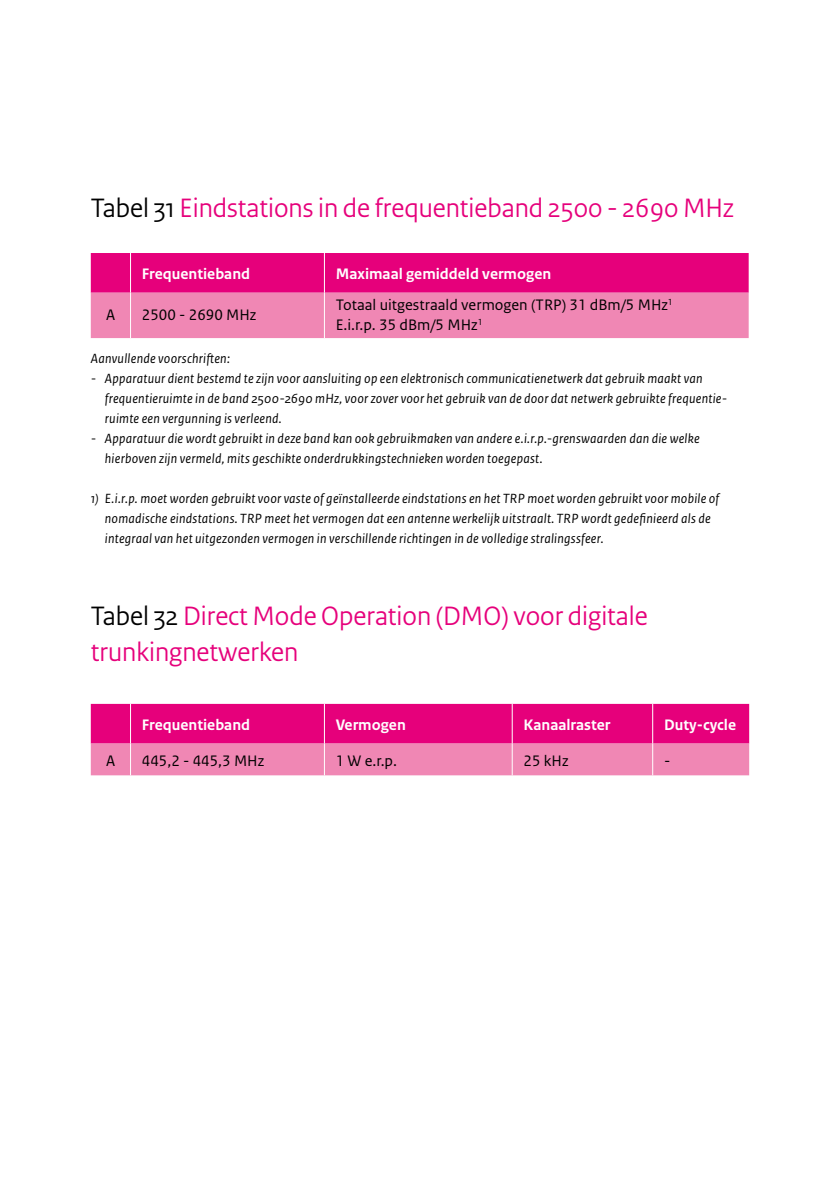
<style>
.page{position:relative;width:840px;height:1191px;background:#fff}
.page>*{position:absolute;margin:0;border:0;box-sizing:border-box;transform-origin:0 0}
.t1{font:28px/36px "Rijksoverheid Sans Heading";color:#e6007b}
.t2{font:16px/20px "Rijksoverheid Sans Text";color:#000}
.t3{font:700 16px "Rijksoverheid Sans Text";color:#fff}
.t4{font:italic 14px/20px "Rijksoverheid Sans Text";letter-spacing:.02em;color:#000}
.s1{color:#000}
</style>
<div class="page">
<svg style="left:91px;top:253px;width:657px;height:85px;background:#eb4899"></svg>
<hr style="left:130px;top:253px;width:1px;height:40px;background:#fff">
<hr style="left:324px;top:253px;width:1px;height:40px;background:#fff">
<hr style="left:130px;top:293px;width:1px;height:45px;background:#fff">
<hr style="left:324px;top:293px;width:1px;height:45px;background:#fff">
<svg style="left:91px;top:704px;width:657px;height:71px;background:#ea3d94"></svg>
<hr style="left:130px;top:704px;width:1px;height:39px;background:#fff">
<hr style="left:324px;top:704px;width:1px;height:39px;background:#fff">
<hr style="left:511px;top:704px;width:1px;height:39px;background:#fff">
<hr style="left:651px;top:704px;width:1px;height:39px;background:#fff">
<hr style="left:130px;top:743px;width:1px;height:32px;background:#fff">
<hr style="left:324px;top:743px;width:1px;height:32px;background:#fff">
<hr style="left:511px;top:743px;width:1px;height:32px;background:#fff">
<hr style="left:651px;top:743px;width:1px;height:32px;background:#fff">
<h1 class="t1" style="left:91px;top:190px;width:644px"><span class="s1">Tabel 31</span> Eindstations in de frequentieband 2500 - 2690 MHz</h1>
<p class="t3" style="left:142px;top:265px;width:110px">Frequentieband</p>
<p class="t3" style="left:335px;top:265px;width:217px">Maximaal gemiddeld vermogen</p>
<p class="t2" style="left:106px;top:305px;width:11px">A</p>
<p class="t2" style="left:142px;top:305px;width:116px">2500 - 2690 MHz</p>
<p class="t2" style="left:335px;top:295px;width:338px">Totaal uitgestraald vermogen (TRP) 31 dBm/5 MHz<sup>1<br></sup>E.i.r.p. 35 dBm/5 MHz<sup>1</sup></p>
<p class="t4" style="left:91px;top:349px;width:140px">Aanvullende voorschriften:</p>
<p class="t4" style="left:105px;top:369px;width:623px;text-indent:-14px">- Apparatuur dient bestemd te zijn voor aansluiting op een elektronisch communicatienetwerk dat gebruik maakt van frequentieruimte in de band 2500-2690 mHz, voor zover voor het gebruik van de door dat netwerk gebruikte frequentie&shy;ruimte een vergunning is verleend.</p>
<p class="t4" style="left:105px;top:429px;width:596px;text-indent:-14px">- Apparatuur die wordt gebruikt in deze band kan ook gebruikmaken van andere e.i.r.p.-grenswaarden dan die welke hierboven zijn vermeld, mits geschikte onderdrukkingstechnieken worden toegepast.</p>
<p class="t4" style="left:105px;top:489px;width:615px;text-indent:-14px">1) E.i.r.p. moet worden gebruikt voor vaste of geïnstalleerde eindstations en het TRP moet worden gebruikt voor mobile of nomadische eindstations. TRP meet het vermogen dat een antenne werkelijk uitstraalt. TRP wordt gedefinieerd als de integraal van het uitgezonden vermogen in verschillende richtingen in de volledige stralingssfeer.</p>
<h1 class="t1" style="left:91px;top:598px;width:558px"><span class="s1">Tabel 32</span> Direct Mode Operation (DMO) voor digitale trunkingnetwerken</h1>
<p class="t3" style="left:142px;top:716px;width:110px">Frequentieband</p>
<p class="t3" style="left:335px;top:716px;width:71px">Vermogen</p>
<p class="t3" style="left:523px;top:716px;width:88px">Kanaalraster</p>
<p class="t3" style="left:663px;top:716px;width:74px">Duty-cycle</p>
<p class="t2" style="left:106px;top:751px;width:11px">A</p>
<p class="t2" style="left:142px;top:751px;width:124px">445,2 - 445,3 MHz</p>
<p class="t2" style="left:335px;top:751px;width:63px">1 W e.r.p.</p>
<p class="t2" style="left:523px;top:751px;width:46px">25 kHz</p>
<p class="t2" style="left:663px;top:751px;width:8px">-</p>
</div>
